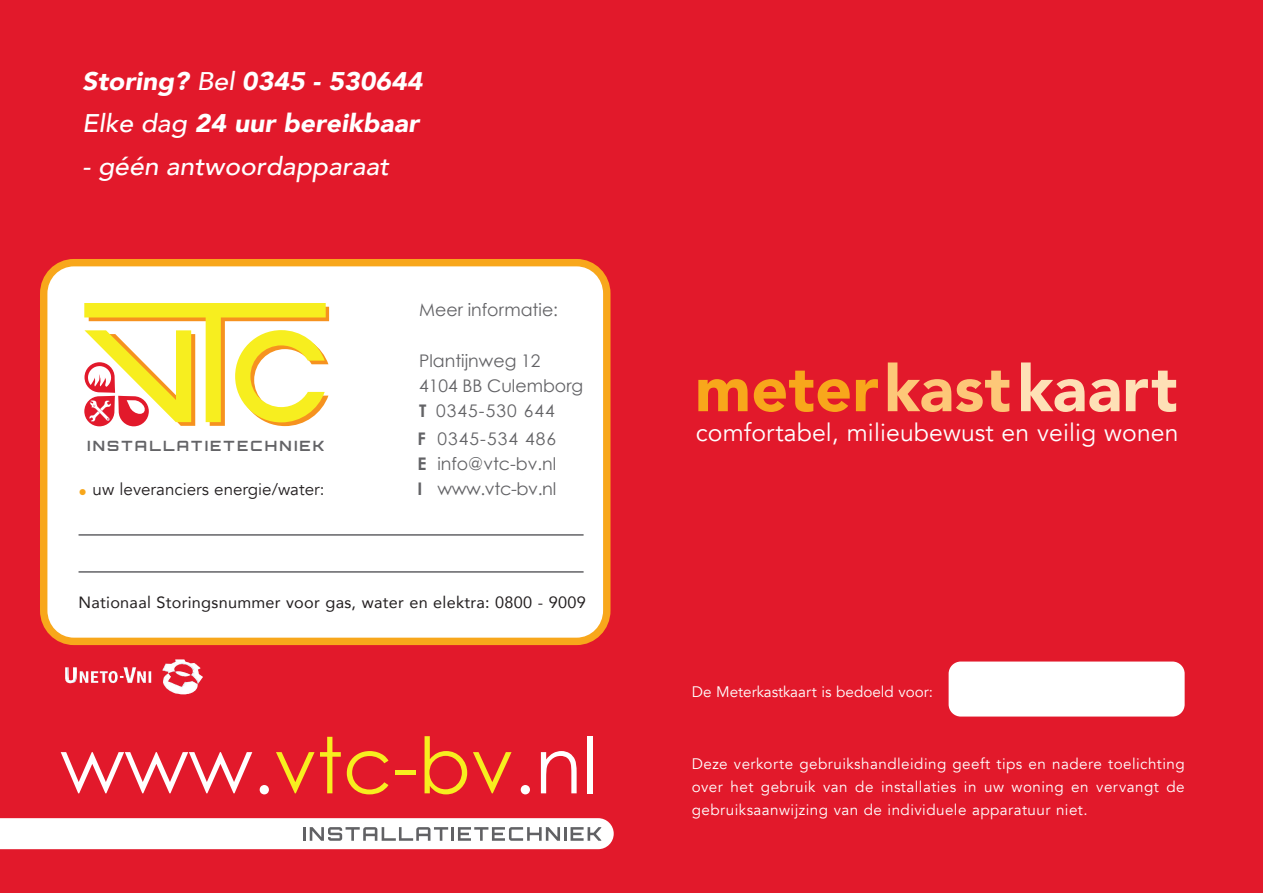
<style>
.page{position:relative;width:1263px;height:893px;background:#e2192b}
.page>*{position:absolute;margin:0;border:0;box-sizing:border-box;transform-origin:0 0}
.t1{font:900 64.5px "Avenir";letter-spacing:.005em;color:#f8a71b}
.t2{font:italic 900 25.5px/42.6px "Avenir";color:#fff;scale:1.04 1}
.t3{font:italic 500 25.5px "Avenir";color:#fff;scale:1.04 1}
.t4{font:24.75px "Avenir";letter-spacing:.005em;color:#fff}
.t5{font:17.4px/25.2px "Century Gothic";color:#636366}
.t6{font:700 17.4px/25.2px "Century Gothic";color:#636366;text-align:justify}
.t7{font:16.8px "Avenir";color:#231f20}
.t8{font:16.2px "Avenir";letter-spacing:.015em;color:#231f20}
.t9{font:15.3px/22.8px "Avenir";letter-spacing:.03em;color:#fff;text-align:justify}
.t10{font:15.3px "Avenir";color:#fff}
.t11{font:700 14.1px "Orbitron";letter-spacing:.15em;color:#636366;scale:1.04 1}
.s1{font-weight:500}
.s2{color:#f8a71b}
.s3{font-weight:700}
.s4{color:#fdc778}
.s5{color:#fee0b6}
</style>
<div class="page">
<svg style="left:40px;top:259px;width:570px;height:386px;background:#fef7ed"></svg>
<img style="left:123px;top:659px;width:80px;height:36px">
<svg style="left:61px;top:752px;width:191px;height:41px"></svg>
<svg style="left:260px;top:785px;width:9px;height:9px"></svg>
<svg style="left:276px;top:737px;width:65px;height:56px"></svg>
<svg style="left:347px;top:751px;width:41px;height:43px"></svg>
<div style="left:395px;top:770px;width:21px;height:5px;background:#f7ee1f"></div>
<svg style="left:425px;top:736px;width:42px;height:58px"></svg>
<svg style="left:473px;top:752px;width:38px;height:41px"></svg>
<svg style="left:521px;top:785px;width:9px;height:9px"></svg>
<svg style="left:541px;top:751px;width:36px;height:42px"></svg>
<div style="left:587px;top:736px;width:5px;height:57px;background:#fff"></div>
<svg style="left:0;top:818px;width:614px;height:31px;background:#f1efef"></svg>
<svg style="left:84px;top:303px;width:245px;height:123px;background:#f9e18a"></svg>
<div style="left:948px;top:661px;width:236px;height:55px;background:#fff;border-radius:12px"></div>
<hr style="left:79px;top:571px;width:505px;height:2px;background:#636366">
<hr style="left:79px;top:534px;width:505px;height:2px;background:#636366">
<p class="t2" style="left:82px;top:59px;width:329px">Storing? <span class="s1">Bel</span> 0345 - 530644<br><span class="s1">Elke dag</span> 24 uur bereikbaar</p>
<p class="t3" style="left:82px;top:151px;width:296px">- géén antwoordapparaat</p>
<p class="t11" style="left:87px;top:437px;width:230px">INSTALLATIETECHNIEK</p>
<p class="t7" style="left:79px;top:479px;width:247px"><span class="s2">•</span> uw leveranciers energie/water:</p>
<p class="t5" style="left:419px;top:297px;width:140px">Meer informatie:</p>
<p class="t5" style="left:419px;top:348px;width:166px">Plantijnweg 12<br>4104 BB Culemborg<br><span class="s3">T</span> 0345-530 644</p>
<p class="t6" style="left:418px;top:426px;width:11px">F E I</p>
<p class="t5" style="left:437px;top:426px;width:120px;text-align:justify">0345-534 486 info@vtc-bv.nl www.vtc-bv.nl</p>
<p class="t8" style="left:79px;top:589px;width:509px">Nationaal Storingsnummer voor gas, water en elektra: 0800 - 9009</p>
<p class="t1" style="left:695px;top:333px;width:484px">meter<span class="s4">kast</span><span class="s5">kaart</span></p>
<p class="t4" style="left:696px;top:418px;width:484px">comfortabel, milieubewust en veilig wonen</p>
<p class="t10" style="left:692px;top:682px;width:243px">De Meterkastkaart is bedoeld voor:</p>
<p class="t9" style="left:692px;top:753px;width:494px">Deze verkorte gebruikshandleiding geeft tips en nadere toelichting over het gebruik van de installaties in uw woning en vervangt de gebruiksaanwijzing van de individuele apparatuur niet.</p>
</div>
